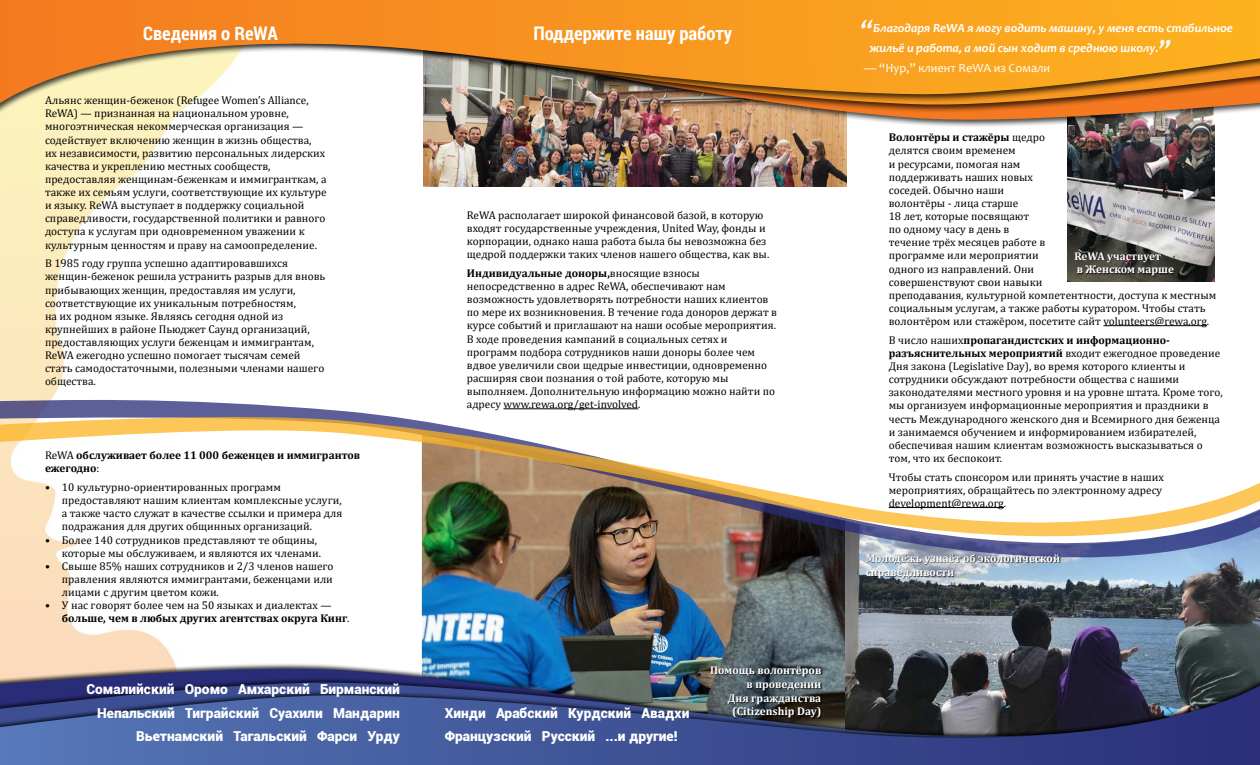
<style>
.page{position:relative;width:1260px;height:765px;background:#fff}
.page>*{position:absolute;margin:0;border:0;box-sizing:border-box;transform-origin:0 0}
.t1{font:700 18.75px "Roboto Condensed";color:#fff}
.t2{font:900 13.75px "Roboto";color:#fff}
.t3{font:italic 700 12.5px/20px "Candara";color:#fff}
.t4{font:12.5px "Candara";color:#fff}
.t5{font:11.25px/13.1px "Cambria";color:#000}
.t6{font:700 11.25px/13.8px "Cambria";color:#fff}
.t7{font:700 11.25px/13.1px "Cambria";color:#000}
.s1{font-weight:400}
.s2{font-weight:700}
.s3{font-size:25px}
</style>
<div class="page">
<img style="left:845px;top:578px;width:415px;height:85px">
<img style="left:422px;top:578px;width:423px;height:85px">
<img style="left:423px;top:128px;width:423px;height:58px">
<img style="left:1068px;top:128px;width:147px;height:153px">
<img style="left:0;top:128px;width:175px;height:535px">
<div style="left:0;top:0;width:1260px;height:128px;background:#000;opacity:.75"></div>
<img style="left:0;top:118px;width:1260px;height:7px">
<div style="left:0;top:0;width:1260px;height:118px;background:#000;opacity:.75"></div>
<svg style="left:0;top:0;width:1260px;height:103px;background:#e79d40"></svg>
<img style="left:0;top:664px;width:1260px;height:10px">
<div style="left:0;top:674px;width:1260px;height:91px;background:#000;opacity:.75"></div>
<svg style="left:0;top:685px;width:1260px;height:80px;background:#3c4c80"></svg>
<svg style="left:0;top:396px;width:1260px;height:182px"></svg>
<svg style="left:0;top:412px;width:1260px;height:142px"></svg>
<hr style="left:503px;top:409px;width:135px;height:1px;background:#000">
<hr style="left:1103px;top:325px;width:104px;height:1px;background:#000">
<hr style="left:889px;top:507px;width:115px;height:1px;background:#000">
<div style="left:711px;top:667px;width:112px;height:52px;background:#000;opacity:.75"></div>
<div style="left:867px;top:555px;width:194px;height:25px;background:#000;opacity:.75"></div>
<div style="left:1075px;top:252px;width:100px;height:25px;background:#000;opacity:.75"></div>
<h1 class="t1" style="left:143px;top:20px;width:136px">Сведения о ReWA</h1>
<h1 class="t1" style="left:533px;top:20px;width:200px">Поддержите нашу работу</h1>
<p class="t5" style="left:45px;top:94px;width:283px">Альянс женщин-беженок (Refugee Women’s Alliance, ReWA) — признанная на национальном уровне, многоэтническая некоммерческая организация — содействует включению женщин в жизнь общества,<br>их независимости, развитию персональных лидерских качества и укреплению местных сообществ, предоставляя женщинам-беженкам и иммигранткам, а также их семьям услуги, соответствующие их культуре и языку. ReWA выступает в поддержку социальной справедливости, государственной политики и равного доступа к услугам при одновременном уважении к культурным ценностям и праву на самоопределение.</p>
<p class="t5" style="left:45px;top:257px;width:282px">В 1985 году группа успешно адаптировавшихся женщин-беженок решила устранить разрыв для вновь прибывающих женщин, предоставляя им услуги, соответствующие их уникальным потребностям,<br>на их родном языке. Являясь сегодня одной из крупнейших в районе Пьюджет Саунд организаций, предоставляющих услуги беженцам и иммигрантам, ReWA ежегодно успешно помогает тысячам семей стать самодостаточными, полезными членами нашего общества.</p>
<p class="t7" style="left:45px;top:448px;width:317px"><span class="s1">ReWA</span> обслуживает более 11 000 беженцев и иммигрантов ежегодно<span class="s1">:</span></p>
<p class="t5" style="left:62px;top:481px;width:282px;text-indent:-17px">• 10 культурно-ориентированных программ предоставляют нашим клиентам комплексные услуги, а также часто служат в качестве ссылки и примера для подражания для других общинных организаций.</p>
<p class="t5" style="left:62px;top:533px;width:261px;text-indent:-17px">• Более 140 сотрудников представляют те общины, которые мы обслуживаем, и являются их членами.</p>
<p class="t5" style="left:62px;top:559px;width:273px;text-align:justify;text-indent:-17px">• Свыше 85% наших сотрудников и 2/3 членов нашего правления являются иммигрантами, беженцами или лицами с другим цветом кожи.</p>
<p class="t5" style="left:62px;top:599px;width:289px;text-indent:-17px">• У нас говорят более чем на 50 языках и диалектах — <span class="s2">больше, чем в любых других агентствах округа Кинг</span>.</p>
<p class="t2" style="left:86px;top:679px;width:315px">Сомалийский Оромо Амхарский Бирманский</p>
<p class="t2" style="left:136px;top:726px;width:265px">Вьетнамский Тагальский Фарси Урду</p>
<p class="t2" style="left:97px;top:703px;width:304px">Непальский Тиграйский Суахили Мандарин</p>
<p class="t5" style="left:467px;top:208px;width:304px">ReWA располагает широкой финансовой базой, в которую входят государственные учреждения, United Way, фонды и корпорации, однако наша работа была бы невозможна без щедрой поддержки таких членов нашего общества, как вы.</p>
<p class="t5" style="left:467px;top:266px;width:312px"><span class="s2">Индивидуальные доноры,</span>вносящие взносы непосредственно в адрес ReWA, обеспечивают нам возможность удовлетворять потребности наших клиентов по мере их возникновения. В течение года доноров держат в курсе событий и приглашают на наши особые мероприятия.<br>В ходе проведения кампаний в социальных сетях и программ подбора сотрудников наши доноры более чем вдвое увеличили свои щедрые инвестиции, одновременно расширяя свои познания о той работе, которую мы выполняем. Дополнительную информацию можно найти по адресу www.rewa.org/get-involved.</p>
<p class="t2" style="left:445px;top:703px;width:246px">Хинди Арабский Курдский Авадхи</p>
<p class="t2" style="left:445px;top:726px;width:234px">Французский Русский ...и другие!</p>
<p class="t6" style="left:710px;top:663px;width:113px;text-align:right">Помощь волонтёров в проведении<br>Дня гражданства (Citizenship Day)</p>
<p class="t3" style="left:869px;top:17px;width:365px;text-indent:-9px"><span class="s3">“</span>Благодаря ReWA я могу водить машину, у меня есть стабильное жильё и работа, а мой сын ходит в среднюю школу.<span class="s3">”</span></p>
<p class="t4" style="left:864px;top:60px;width:188px">— “Нур,” клиент ReWA из Сомали</p>
<p class="t5" style="left:889px;top:131px;width:329px"><span class="s2">Волонтёры и стажёры</span> щедро<br>делятся своим временем<br>и ресурсами, помогая нам<br>поддерживать наших новых<br>соседей. Обычно наши<br>волонтёры - лица старше<br>18 лет, которые посвящают<br>по одному часу в день в<br>течение трёх месяцев работе в<br>программе или мероприятии<br>одного из направлений. Они<br>совершенствуют свои навыки<br>преподавания, культурной компетентности, доступа к местным социальным услугам, а также работы куратором. Чтобы стать волонтёром или стажёром, посетите сайт volunteers@rewa.org.</p>
<p class="t5" style="left:889px;top:333px;width:336px">В число наших<span class="s2">пропагандистских и информационно&shy;разъяснительных мероприятий</span> входит ежегодное проведение Дня закона (Legislative Day), во время которого клиенты и сотрудники обсуждают потребности общества с нашими законодателями местного уровня и на уровне штата. Кроме того, мы организуем информационные мероприятия и праздники в честь Международного женского дня и Всемирного дня беженца и занимаемся обучением и информированием избирателей, обеспечивая нашим клиентам возможность высказываться о том, что их беспокоит.</p>
<p class="t5" style="left:889px;top:470px;width:277px">Чтобы стать спонсором или принять участие в наших мероприятиях, обращайтесь по электронному адресу development@rewa.org.</p>
<p class="t6" style="left:1074px;top:248px;width:101px">ReWA участвует<br>в Женском марше</p>
<p class="t6" style="left:866px;top:551px;width:196px">Молодёжь узнаёт об экологической справедливости</p>
</div>
